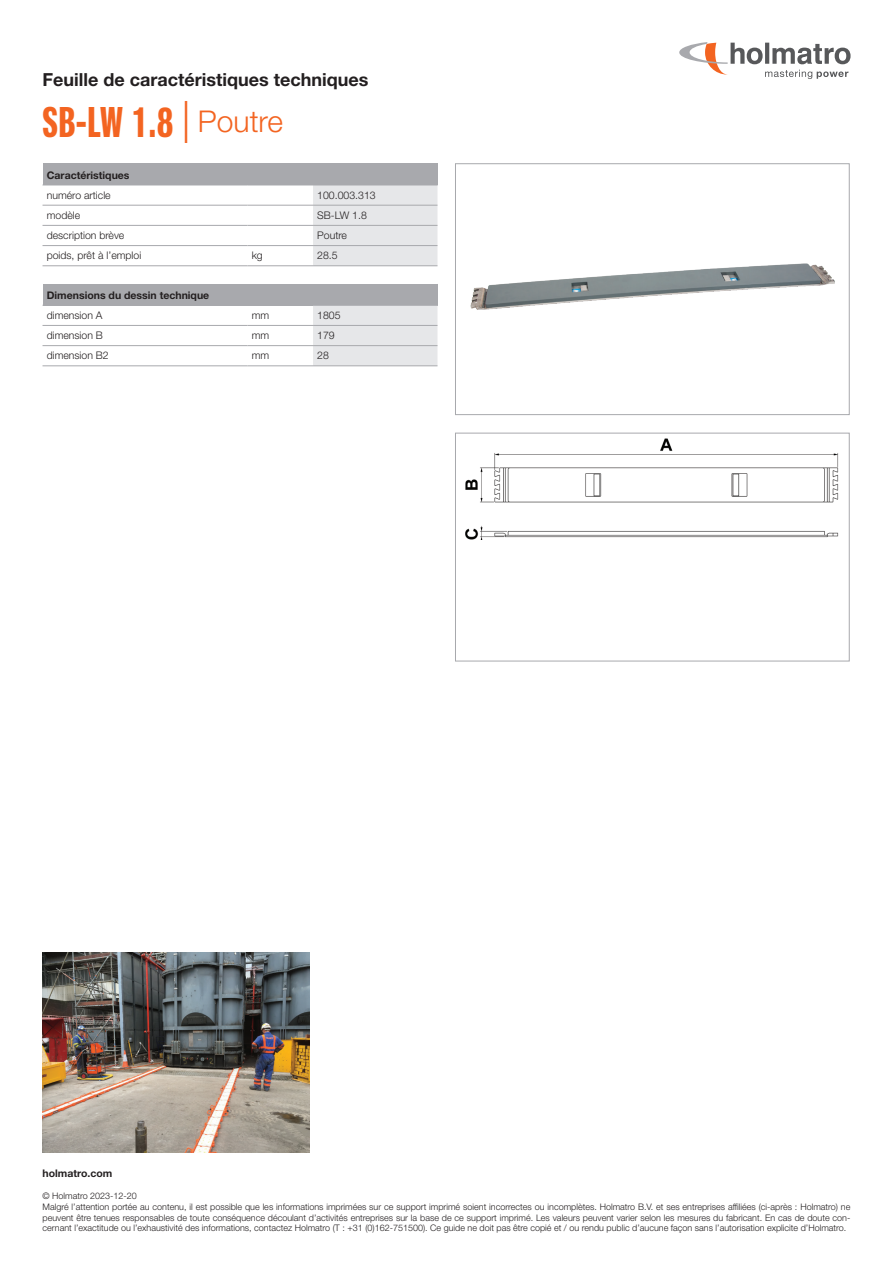
<style>
.page{position:relative;width:893px;height:1263px;background:#fff}
.page>*{position:absolute;margin:0;border:0;box-sizing:border-box;transform-origin:0 0}
.t1{font:700 42px "Neue Helvetica Pro 79 Cm";color:#f36421}
.t2{font:700 18px "Helvetica Neue LT Std";color:#231f20}
.t3{font:300 10.5px "Helvetica Neue LT Std";color:#231f20}
.t4{font:700 10.5px "Helvetica Neue LT Std";color:#231f20}
.t5{font:300 9px/10.8px "Helvetica Neue LT Std";color:#231f20}
.s1{font-family:"Helvetica Neue LT Std";font-weight:300}
.s2{font-family:"Helvetica Neue LT Std";font-weight:300;font-size:30px}
</style>
<div class="page">
<svg style="left:679px;top:42px;width:171px;height:37px"></svg>
<div style="left:43px;top:164px;width:394px;height:21px;background:#a8a9ad"></div>
<svg style="left:313px;top:164px;width:125px;height:102px"></svg>
<hr style="left:43px;top:185px;width:204px;height:1px;background:#a8a9ad">
<hr style="left:247px;top:185px;width:66px;height:1px;background:#a8a9ad">
<hr style="left:313px;top:185px;width:125px;height:1px;background:#a8a9ad">
<hr style="left:43px;top:205px;width:204px;height:1px;background:#a8a9ad">
<hr style="left:247px;top:205px;width:66px;height:1px;background:#a8a9ad">
<hr style="left:313px;top:205px;width:124px;height:1px;background:#a8a9ad">
<hr style="left:43px;top:225px;width:204px;height:1px;background:#a8a9ad">
<hr style="left:247px;top:225px;width:66px;height:1px;background:#a8a9ad">
<hr style="left:313px;top:225px;width:124px;height:1px;background:#a8a9ad">
<hr style="left:43px;top:265px;width:204px;height:1px;background:#a8a9ad">
<hr style="left:43px;top:245px;width:204px;height:1px;background:#a8a9ad">
<hr style="left:247px;top:265px;width:66px;height:1px;background:#a8a9ad">
<hr style="left:247px;top:245px;width:66px;height:1px;background:#a8a9ad">
<hr style="left:313px;top:265px;width:124px;height:1px;background:#a8a9ad">
<hr style="left:313px;top:245px;width:124px;height:1px;background:#a8a9ad">
<div style="left:43px;top:284px;width:394px;height:21px;background:#a8a9ad"></div>
<svg style="left:313px;top:284px;width:125px;height:82px"></svg>
<hr style="left:43px;top:305px;width:204px;height:1px;background:#a8a9ad">
<hr style="left:247px;top:305px;width:66px;height:1px;background:#a8a9ad">
<hr style="left:313px;top:305px;width:125px;height:1px;background:#a8a9ad">
<hr style="left:43px;top:325px;width:204px;height:1px;background:#a8a9ad">
<hr style="left:247px;top:325px;width:66px;height:1px;background:#a8a9ad">
<hr style="left:313px;top:325px;width:124px;height:1px;background:#a8a9ad">
<hr style="left:43px;top:366px;width:204px;height:1px;background:#a8a9ad">
<hr style="left:43px;top:345px;width:204px;height:1px;background:#a8a9ad">
<hr style="left:247px;top:366px;width:66px;height:1px;background:#a8a9ad">
<hr style="left:247px;top:345px;width:66px;height:1px;background:#a8a9ad">
<hr style="left:313px;top:366px;width:124px;height:1px;background:#a8a9ad">
<hr style="left:313px;top:345px;width:124px;height:1px;background:#a8a9ad">
<img style="left:43px;top:952px;width:266px;height:200px">
<img style="left:465px;top:438px;width:374px;height:101px">
<div style="left:455px;top:433px;width:394px;height:228px;border:1px solid #a8a9ad"></div>
<img style="left:470px;top:263px;width:365px;height:47px">
<div style="left:455px;top:164px;width:394px;height:251px;border:1px solid #a8a9ad"></div>
<h2 class="t2" style="left:43px;top:68px;width:327px">Feuille de caractéristiques techniques</h2>
<h1 class="t1" style="left:43px;top:97px;width:242px">SB-LW 1.8 <span class="s1">|</span> <span class="s2">Poutre</span></h1>
<p class="t4" style="left:47px;top:168px;width:84px">Caractéristiques</p>
<p class="t3" style="left:47px;top:189px;width:65px">numéro article</p>
<p class="t3" style="left:317px;top:189px;width:60px">100.003.313</p>
<p class="t3" style="left:47px;top:209px;width:35px">modèle</p>
<p class="t3" style="left:317px;top:209px;width:51px">SB-LW 1.8</p>
<p class="t3" style="left:47px;top:229px;width:79px">description brève</p>
<p class="t3" style="left:317px;top:229px;width:31px">Poutre</p>
<p class="t3" style="left:47px;top:249px;width:96px">poids, prêt à l’emploi</p>
<p class="t3" style="left:252px;top:249px;width:13px">kg</p>
<p class="t3" style="left:317px;top:249px;width:22px">28.5</p>
<p class="t4" style="left:47px;top:289px;width:164px">Dimensions du dessin technique</p>
<p class="t3" style="left:47px;top:309px;width:57px">dimension A</p>
<p class="t3" style="left:252px;top:309px;width:19px">mm</p>
<p class="t3" style="left:317px;top:309px;width:25px">1805</p>
<p class="t3" style="left:47px;top:329px;width:58px">dimension B</p>
<p class="t3" style="left:252px;top:329px;width:19px">mm</p>
<p class="t3" style="left:317px;top:329px;width:19px">179</p>
<p class="t3" style="left:47px;top:349px;width:64px">dimension B2</p>
<p class="t3" style="left:252px;top:349px;width:19px">mm</p>
<p class="t3" style="left:317px;top:349px;width:13px">28</p>
<p class="t4" style="left:43px;top:1167px;width:71px">holmatro.com</p>
<p class="t5" style="left:43px;top:1190px;width:809px">© Holmatro 2023-12-20<br>Malgré l’attention portée au contenu, il est possible que les informations imprimées sur ce support imprimé soient incorrectes ou incomplètes. Holmatro B.V. et ses entreprises affiliées (ci-après : Holmatro) ne peuvent être tenues responsables de toute conséquence découlant d’activités entreprises sur la base de ce support imprimé. Les valeurs peuvent varier selon les mesures du fabricant. En cas de doute con&shy;cernant l’exactitude ou l’exhaustivité des informations, contactez Holmatro (T : +31 (0)162-751500). Ce guide ne doit pas être copié et / ou rendu public d’aucune façon sans l’autorisation explicite d’Holmatro.</p>
</div>
